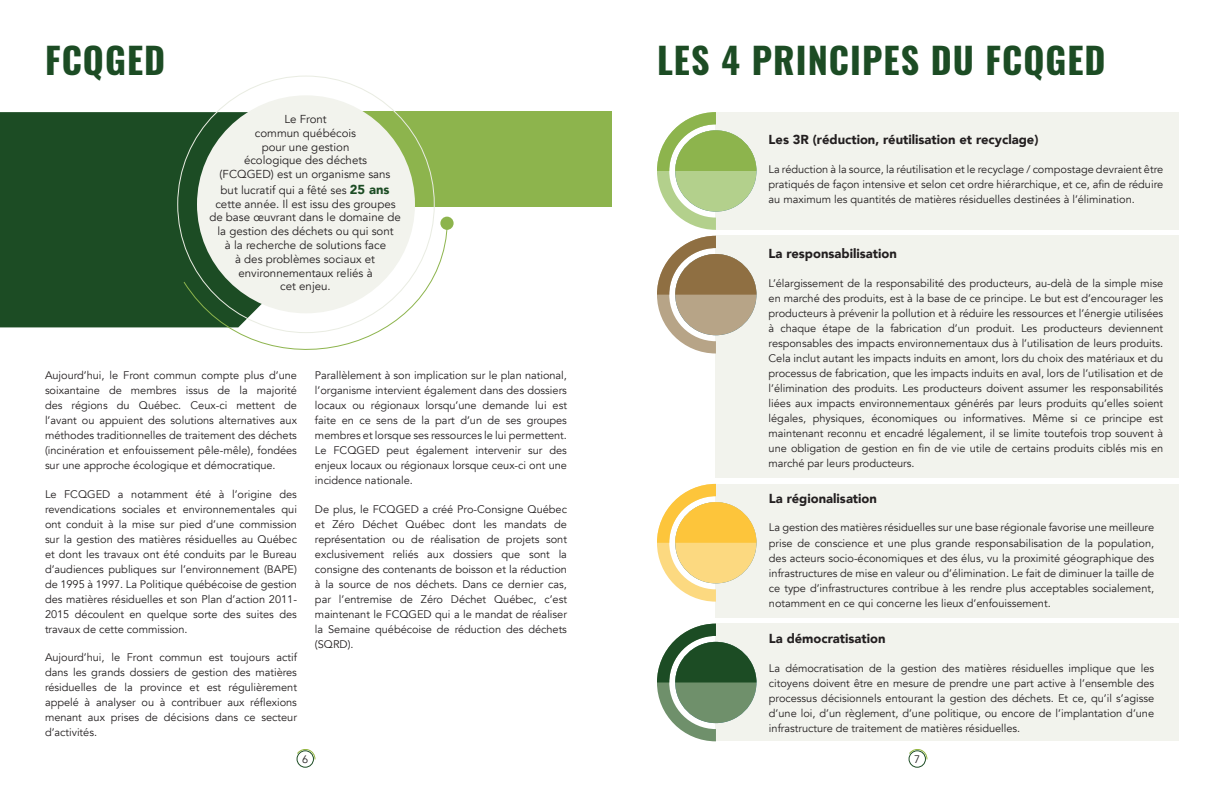
<style>
.page{position:relative;width:1224px;height:792px;background:#fff}
.page>*{position:absolute;margin:0;border:0;box-sizing:border-box;transform-origin:0 0}
.t1{font:700 36px "Oswald";letter-spacing:.03em;color:#1c4c24}
.t2{font:900 13px "Avenir";color:#231f20}
.t3{font:11.5px/13.8px "Avenir";color:#231f20;text-align:center}
.t4{font:11px/15px "Avenir";color:#231f20;text-align:justify}
.t5{font:10.9px "Avenir";color:#231f20}
.s1{font-weight:900;font-size:13px;color:#1c4c24}
</style>
<div class="page">
<div style="left:0;top:112px;width:247px;height:215px;background:#1c4c24"></div>
<div style="left:356px;top:111px;width:265px;height:96px;background:#8db44d"></div>
<div style="left:197px;top:95px;width:218px;height:218px;background:#f2f3ed;border-radius:50%"></div>
<svg style="left:183px;top:220px;width:265px;height:130px"></svg>
<div style="left:440px;top:217px;width:14px;height:13px;background:#8db44d;border-radius:50%"></div>
<div style="left:297px;top:751px;width:17px;height:16px;border:1px solid #1c4c24;border-radius:50%"></div>
<div style="left:298px;top:752px;width:14px;height:14px;background:#fff;border-radius:50%"></div>
<svg style="left:297px;top:749px;width:18px;height:11px"></svg>
<div style="left:612px;top:0;width:612px;height:792px;background:#fff"></div>
<div style="left:716px;top:112px;width:463px;height:118px;background:#f2f3ed"></div>
<svg style="left:657px;top:112px;width:99px;height:118px"></svg>
<div style="left:716px;top:484px;width:463px;height:134px;background:#f2f3ed"></div>
<svg style="left:657px;top:484px;width:99px;height:118px"></svg>
<div style="left:716px;top:624px;width:463px;height:117px;background:#f2f3ed"></div>
<svg style="left:657px;top:624px;width:99px;height:117px"></svg>
<div style="left:716px;top:236px;width:463px;height:242px;background:#f2f3ed"></div>
<svg style="left:657px;top:236px;width:99px;height:117px"></svg>
<div style="left:909px;top:751px;width:17px;height:16px;border:1px solid #1c4c24;border-radius:50%"></div>
<div style="left:910px;top:752px;width:14px;height:14px;background:#fff;border-radius:50%"></div>
<svg style="left:909px;top:749px;width:18px;height:11px"></svg>
<h1 class="t1" style="left:45px;top:36px;width:122px">FCQGED</h1>
<p class="t3" style="left:220px;top:112px;width:172px">Le Front<br>commun québécois<br>pour une gestion<br>écologique des déchets (FCQGED) est un organisme sans</p>
<p class="t3" style="left:209px;top:183px;width:193px">but lucratif qui a fêté ses <span class="s1">25 ans </span>cette année. Il est issu des groupes de base œuvrant dans le domaine de la gestion des déchets ou qui sont<br>à la recherche de solutions face<br>à des problèmes sociaux et environnementaux reliés à<br>cet enjeu.</p>
<p class="t4" style="left:45px;top:368px;width:254px">Aujourd’hui, le Front commun compte plus d’une soixantaine de membres issus de la majorité des régions du Québec. Ceux-ci mettent de l’avant ou appuient des solutions alternatives aux méthodes traditionnelles de traitement des déchets (incinération et enfouissement pêle-mêle), fondées sur une approche écologique et démocratique.</p>
<p class="t4" style="left:45px;top:486px;width:254px">Le FCQGED a notamment été à l’origine des revendications sociales et environnementales qui ont conduit à la mise sur pied d’une commission sur la gestion des matières résiduelles au Québec et dont les travaux ont été conduits par le Bureau d’audiences publiques sur l’environnement (BAPE) de 1995 à 1997. La Politique québécoise de gestion des matières résiduelles et son Plan d’action 2011- 2015 découlent en quelque sorte des suites des travaux de cette commission.</p>
<p class="t4" style="left:45px;top:650px;width:254px">Aujourd’hui, le Front commun est toujours actif dans les grands dossiers de gestion des matières résiduelles de la province et est régulièrement appelé à analyser ou à contribuer aux réflexions menant aux prises de décisions dans ce secteur d’activités.</p>
<p class="t4" style="left:315px;top:368px;width:254px">Parallèlement à son implication sur le plan national, l’organisme intervient également dans des dossiers locaux ou régionaux lorsqu’une demande lui est faite en ce sens de la part d’un de ses groupes membres et lorsque ses ressources le lui permettent.<br>Le FCQGED peut également intervenir sur des enjeux locaux ou régionaux lorsque ceux-ci ont une incidence nationale.</p>
<p class="t4" style="left:315px;top:502px;width:254px">De plus, le FCQGED a créé Pro-Consigne Québec et Zéro Déchet Québec dont les mandats de représentation ou de réalisation de projets sont exclusivement reliés aux dossiers que sont la consigne des contenants de boisson et la réduction à la source de nos déchets. Dans ce dernier cas, par l’entremise de Zéro Déchet Québec, c’est maintenant le FCQGED qui a le mandat de réaliser la Semaine québécoise de réduction des déchets (SQRD).</p>
<p class="t5" style="left:302px;top:753px;width:8px">6</p>
<h1 class="t1" style="left:657px;top:36px;width:450px">LES 4 PRINCIPES DU FCQGED</h1>
<p class="t2" style="left:769px;top:128px;width:271px">Les 3R (réduction, réutilisation et recyclage)</p>
<p class="t4" style="left:769px;top:162px;width:396px">La réduction à la source, la réutilisation et le recyclage / compostage devraient être pratiqués de façon intensive et selon cet ordre hiérarchique, et ce, afin de réduire au maximum les quantités de matières résiduelles destinées à l’élimination.</p>
<p class="t2" style="left:769px;top:242px;width:130px">La responsabilisation</p>
<p class="t4" style="left:769px;top:275px;width:396px">L’élargissement de la responsabilité des producteurs, au-delà de la simple mise en marché des produits, est à la base de ce principe. Le but est d’encourager les producteurs à prévenir la pollution et à réduire les ressources et l’énergie utilisées à chaque étape de la fabrication d’un produit. Les producteurs deviennent responsables des impacts environnementaux dus à l’utilisation de leurs produits.<br>Cela inclut autant les impacts induits en amont, lors du choix des matériaux et du processus de fabrication, que les impacts induits en aval, lors de l’utilisation et de l’élimination des produits. Les producteurs doivent assumer les responsabilités liées aux impacts environnementaux générés par leurs produits qu’elles soient légales, physiques, économiques ou informatives. Même si ce principe est maintenant reconnu et encadré légalement, il se limite toutefois trop souvent à une obligation de gestion en fin de vie utile de certains produits ciblés mis en marché par leurs producteurs.</p>
<p class="t2" style="left:769px;top:487px;width:110px">La régionalisation</p>
<p class="t4" style="left:769px;top:520px;width:387px">La gestion des matières résiduelles sur une base régionale favorise une meilleure prise de conscience et une plus grande responsabilisation de la population, des acteurs socio-économiques et des élus, vu la proximité géographique des infrastructures de mise en valeur ou d’élimination. Le fait de diminuer la taille de ce type d’infrastructures contribue à les rendre plus acceptables socialement, notamment en ce qui concerne les lieux d’enfouissement.</p>
<p class="t2" style="left:769px;top:628px;width:118px">La démocratisation</p>
<p class="t4" style="left:769px;top:661px;width:387px">La démocratisation de la gestion des matières résiduelles implique que les citoyens doivent être en mesure de prendre une part active à l’ensemble des processus décisionnels entourant la gestion des déchets. Et ce, qu’il s’agisse d’une loi, d’un règlement, d’une politique, ou encore de l’implantation d’une infrastructure de traitement de matières résiduelles.</p>
<p class="t5" style="left:914px;top:753px;width:8px">7</p>
</div>
